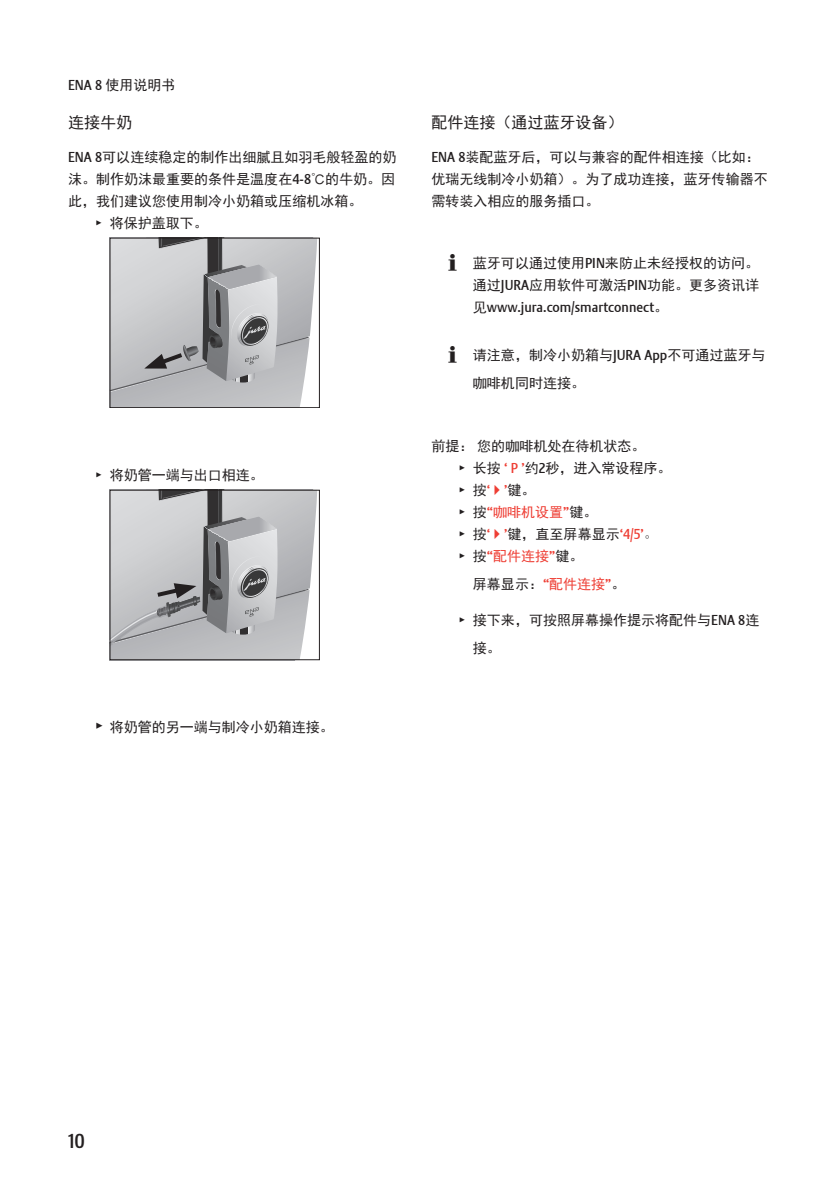
<style>
.page{position:relative;width:840px;height:1191px;background:#fff}
.page>*{position:absolute;margin:0;border:0;box-sizing:border-box;transform-origin:0 0}
.t1{font:20px "Stalemate Pro 2 J Medium";color:#231f20}
.Unterkapitel_Uebersc{font:16px "Sim Hei";color:#231f20}
.Para{font:14px/22px "Sim Hei";color:#231f20;text-align:justify}
.Aufforderung{font:14px "Sim Hei";color:#231f20}
.Aufforderung_Letzte{font:14px/28px "Sim Hei";color:#231f20}
.Aufforderung-2{font:14px "Sim Hei";color:#ee3e34}
.Voraussetzung{font:14px "Sim Hei";color:#231f20}
.Resultat{font:14px "Sim Hei";color:#231f20}
.s1{font-family:"Stalemate LF"}
.s2{font-family:"Jura Pict 2006"}
.s3{font-family:"Jura Pict 2006";font-size:17px}
.s4{font-family:"Stalemate LF";color:#ee3e34}
.s5{font-family:"Jura Pict 2006";color:#231f20}
.s6{color:#231f20}
.s7{font-family:"Adobe Song Std";font-weight:300}
.s8{color:#ee3e34}
</style>
<div class="page">
<svg style="left:110px;top:238px;width:207px;height:170px;background:#b6b7b9"></svg>
<svg style="left:110px;top:490px;width:207px;height:170px;background:#b6b6b9"></svg>
<p class="Para" style="left:68px;top:74px;width:109px"><span class="s1">ENA 8</span> 使用说明书</p>
<p class="Unterkapitel_Uebersc" style="left:68px;top:115px;width:65px">连接牛奶</p>
<p class="Para" style="left:68px;top:146px;width:330px"><span class="s1">ENA 8</span>可以连续稳定的制作出细腻且如羽毛般轻盈的奶沫。制作奶沫最重要的条件是温度在<span class="s1">4-8</span>℃的牛奶。因此，我们建议您使用制冷小奶箱或压缩机冰箱。</p>
<p class="Aufforderung" style="left:96px;top:216px;width:113px"><span class="s2">T</span> 将保护盖取下。</p>
<p class="Aufforderung" style="left:96px;top:468px;width:169px"><span class="s2">T</span> 将奶管一端与出口相连。</p>
<p class="Aufforderung_Letzte" style="left:96px;top:713px;width:239px"><span class="s3">T</span> 将奶管的另一端与制冷小奶箱连接。</p>
<p class="Unterkapitel_Uebersc" style="left:431px;top:115px;width:193px">配件连接（通过蓝牙设备）</p>
<p class="Para" style="left:431px;top:146px;width:337px;text-align:left"><span class="s1">ENA 8</span>装配蓝牙后，可以与兼容的配件相连接（比如：优瑞无线制冷小奶箱）。为了成功连接，蓝牙传输器不需转装入相应的服务插口。</p>
<p class="Para" style="left:472px;top:252px;width:287px;text-indent:-24px"><span class="s3">E</span> 蓝牙可以通过使用<span class="s1">PIN</span>来防止未经授权的访问。通过<span class="s1">JURA</span>应用软件可激活<span class="s1">PIN</span>功能。更多资讯详见<span class="s1">www.jura.com/smartconnect</span>。</p>
<p class="Para" style="left:472px;top:341px;width:294px;line-height:28px;text-indent:-24px"><span class="s3">E</span> 请注意，制冷小奶箱与<span class="s1">JURA App</span>不可通过蓝牙与咖啡机同时连接。</p>
<p class="Voraussetzung" style="left:431px;top:438px;width:215px">前提：您的咖啡机处在待机状态。</p>
<p class="Aufforderung" style="left:459px;top:460px;width:213px"><span class="s2">T</span> 长按 <span class="s4">‘ P ’</span>约<span class="s1">2</span>秒，进入常设程序。</p>
<p class="Aufforderung" style="left:459px;top:482px;width:77px"><span class="s2">T</span> 按<span class="s4">‘ ’</span>键。</p>
<p class="Aufforderung-2" style="left:459px;top:504px;width:139px"><span class="s5">T</span> <span class="s6">按</span><span class="s1">“</span>咖啡机设置<span class="s1">”</span><span class="s6">键。</span></p>
<p class="Aufforderung" style="left:459px;top:526px;width:199px"><span class="s2">T</span> 按<span class="s4">‘ ’</span>键，直至屏幕显示<span class="s4">‘4/5’</span><span class="s7">。</span></p>
<p class="Aufforderung-2" style="left:459px;top:548px;width:125px"><span class="s5">T</span> <span class="s6">按</span><span class="s1">“</span>配件连接<span class="s1">”</span><span class="s6">键。</span></p>
<p class="Resultat" style="left:472px;top:576px;width:154px">屏幕显示：<span class="s4">“</span><span class="s8">配件连接</span><span class="s4">”</span>。</p>
<p class="Aufforderung_Letzte" style="left:472px;top:606px;width:288px;text-indent:-13px"><span class="s2">T</span> 接下来，可按照屏幕操作提示将配件与<span class="s1">ENA 8</span>连接。</p>
<h1 class="t1" style="left:68px;top:1129px;width:18px">10</h1>
</div>
